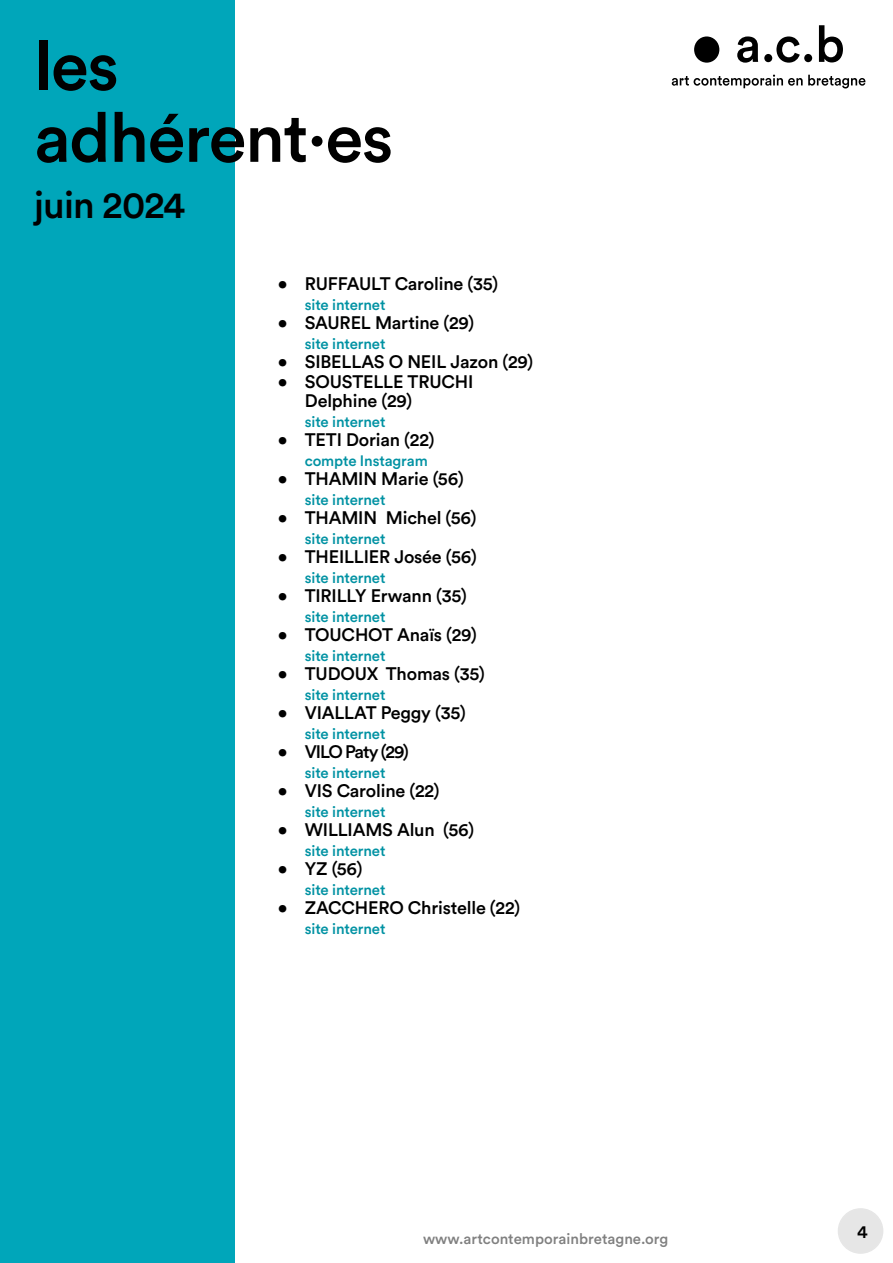
<style>
.page{position:relative;width:893px;height:1263px;background:#fff}
.page>*{position:absolute;margin:0;border:0;box-sizing:border-box;transform-origin:0 0}
.t1{font:500 69px/72px "Circular Std";letter-spacing:-.02em;color:#000}
.t2{font:500 37.5px "Circular Std";letter-spacing:-.02em;color:#000}
.t3{font:500 18px/19.5px "Circular Std";letter-spacing:-.01em;color:#000}
.t4{font:500 15px "Circular Std";letter-spacing:-.01em;color:#0092a3}
.t5{font:500 15px "Circular Std";color:#000}
</style>
<div class="page">
<div style="left:838px;top:1209px;width:45px;height:44px;background:#e6e6e6;border-radius:50%"></div>
<div style="left:838px;top:1208px;width:45px;height:46px;border:2px solid #000;border-radius:50%"></div>
<div style="left:0;top:0;width:234px;height:1263px;background:#00a6ba"></div>
<div style="left:694px;top:36px;width:25px;height:27px;background:#000;border-radius:50%"></div>
<svg style="left:764px;top:25px;width:79px;height:38px"></svg>
<svg style="left:737px;top:36px;width:21px;height:27px"></svg>
<svg style="left:672px;top:75px;width:193px;height:13px"></svg>
<h1 class="t1" style="left:34px;top:28px;width:361px">les adhérent·es</h1>
<h2 class="t2" style="left:34px;top:181px;width:153px">juin 2024</h2>
<p class="t3" style="left:278px;top:274px;width:222px">• RU FFAULT Caroline (35)</p>
<p class="t4" style="left:305px;top:295px;width:82px">site internet</p>
<p class="t3" style="left:278px;top:313px;width:198px">• SAUREL Martine (29)</p>
<p class="t4" style="left:305px;top:334px;width:82px">site internet</p>
<p class="t3" style="left:278px;top:352px;width:257px">• SI BELLAS O NEIL Jazon (29)</p>
<p class="t3" style="left:305px;top:371px;width:167px;text-indent:-27px">• SOUSTELLE TRUCHI<br>Delphine (29)</p>
<p class="t4" style="left:305px;top:412px;width:82px">site internet</p>
<p class="t3" style="left:278px;top:430px;width:158px">• TETI Dorian (22)</p>
<p class="t4" style="left:305px;top:451px;width:124px">compte I nstagram</p>
<p class="t3" style="left:278px;top:469px;width:187px">• THAMI N Marie (56)</p>
<p class="t4" style="left:305px;top:490px;width:82px">site internet</p>
<p class="t3" style="left:278px;top:508px;width:200px">• THAMI N Michel (56)</p>
<p class="t4" style="left:305px;top:529px;width:82px">site internet</p>
<p class="t3" style="left:278px;top:547px;width:69px">• THEILLI</p>
<p class="t3" style="left:369px;top:547px;width:109px">ER Josée (56)</p>
<p class="t4" style="left:305px;top:568px;width:82px">site internet</p>
<p class="t3" style="left:278px;top:586px;width:47px">• TIRILL</p>
<p class="t3" style="left:355px;top:586px;width:113px">Y Erwann (35)</p>
<p class="t4" style="left:305px;top:607px;width:82px">site internet</p>
<p class="t3" style="left:278px;top:625px;width:201px">• TOU CHOT Anaïs (29)</p>
<p class="t4" style="left:305px;top:646px;width:82px">site internet</p>
<p class="t3" style="left:278px;top:664px;width:209px">• TUDOUX Thomas (35)</p>
<p class="t4" style="left:305px;top:685px;width:82px">site internet</p>
<p class="t3" style="left:278px;top:703px;width:190px">• VIALLAT Peggy (35)</p>
<p class="t4" style="left:305px;top:724px;width:82px">site internet</p>
<p class="t3" style="left:278px;top:742px;width:132px">• VILO Paty (29)</p>
<p class="t4" style="left:305px;top:763px;width:82px">site internet</p>
<p class="t3" style="left:278px;top:781px;width:163px">• VIS Caroline (22)</p>
<p class="t4" style="left:305px;top:802px;width:82px">site internet</p>
<p class="t3" style="left:278px;top:820px;width:53px">• WILLI</p>
<p class="t3" style="left:353px;top:820px;width:123px">AMS Alun (56)</p>
<p class="t4" style="left:305px;top:841px;width:82px">site internet</p>
<p class="t3" style="left:278px;top:859px;width:86px">• YZ (56)</p>
<p class="t4" style="left:305px;top:880px;width:82px">site internet</p>
<p class="t3" style="left:278px;top:898px;width:244px">• ZACCHERO Christelle (22)</p>
<p class="t4" style="left:305px;top:919px;width:82px">site internet</p>
<p class="t5" style="left:423px;top:1230px;width:247px">www.artcontemporainbretagne.org</p>
<p class="t3" style="left:857px;top:1222px;width:12px">4</p>
</div>
